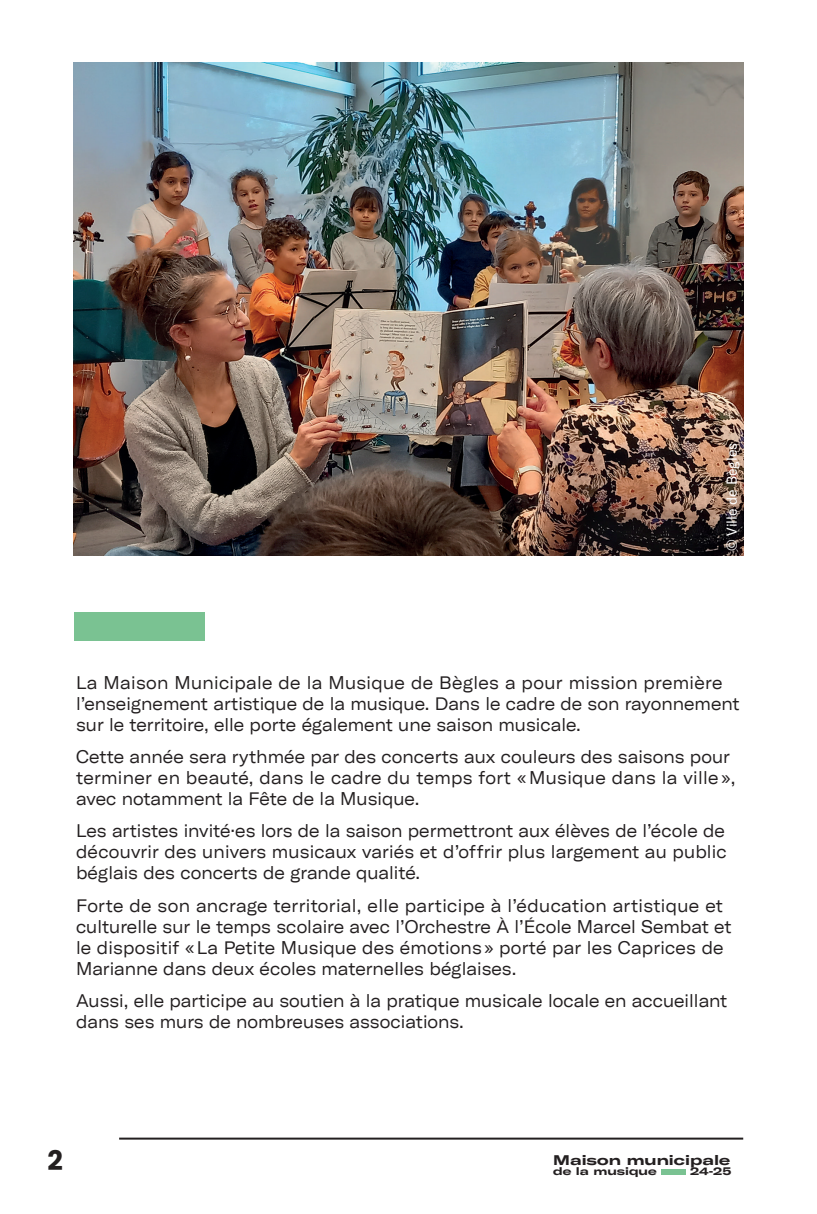
<style>
.page{position:relative;width:817px;height:1214px;background:#fff}
.page>*{position:absolute;margin:0;border:0;box-sizing:border-box;transform-origin:0 0}
.t1{font:700 27px "Poppins";color:#231f20}
.t2{font:expanded 18px/21px "GT America";color:#231f20;scale:.9 1}
.t3{font:700 expanded 14px "GT America";color:#231f20}
.t4{font:14px "GT America";color:#fff}
.t5{font:700 expanded 11px "GT America";color:#231f20}
.s1{font-stretch:normal}
</style>
<div class="page">
<hr style="left:119px;top:1137px;width:624px;height:2px;background:#231f20">
<div style="left:661px;top:1169px;width:24px;height:6px;background:#7ac292"></div>
<img style="left:74px;top:62px;width:669px;height:494px">
<div style="left:74px;top:612px;width:130px;height:28px;background:#7ac292"></div>
<p class="t4" style="left:723px;top:551px;width:110px;rotate:-90deg">© Ville de Bègles</p>
<p class="t2" style="left:76px;top:671px;width:738px">La Maison Municipale de la Musique de Bègles a pour mission première l’enseignement artistique de la musique. Dans le cadre de son rayonnement sur le territoire, elle porte également une saison musicale.</p>
<p class="t2" style="left:76px;top:746px;width:734px">Cette année sera rythmée par des concerts aux couleurs des saisons pour terminer en beauté, dans le cadre du temps fort « Musique dans la ville », avec notamment la Fête de la Musique.</p>
<p class="t2" style="left:76px;top:820px;width:724px;text-align:justify">Les artistes invité·es lors de la saison permettront aux élèves de l’école de découvrir des univers musicaux variés et d’offrir plus largement au public béglais des concerts de grande qualité.</p>
<p class="t2" style="left:76px;top:894px;width:729px">Forte de son ancrage territorial, elle participe à l’éducation artistique et culturelle sur le temps scolaire avec l’Orchestre À l’École Marcel Sembat et le dispositif « La Petite Musique des émotions » porté par les Caprices de Marianne dans deux écoles maternelles béglaises.</p>
<p class="t2" style="left:76px;top:990px;width:725px">Aussi, elle participe au soutien à la pratique musicale locale en accueillant dans ses murs de nombreuses associations.</p>
<h1 class="t1" style="left:48px;top:1144px;width:17px">2</h1>
<p class="t3" style="left:553px;top:1150px;width:178px">Maison municipale</p>
<p class="t5" style="left:553px;top:1164px;width:105px">de la musique</p>
<p class="t5" style="left:690px;top:1164px;width:43px">24<span class="s1">-</span>25</p>
</div>
